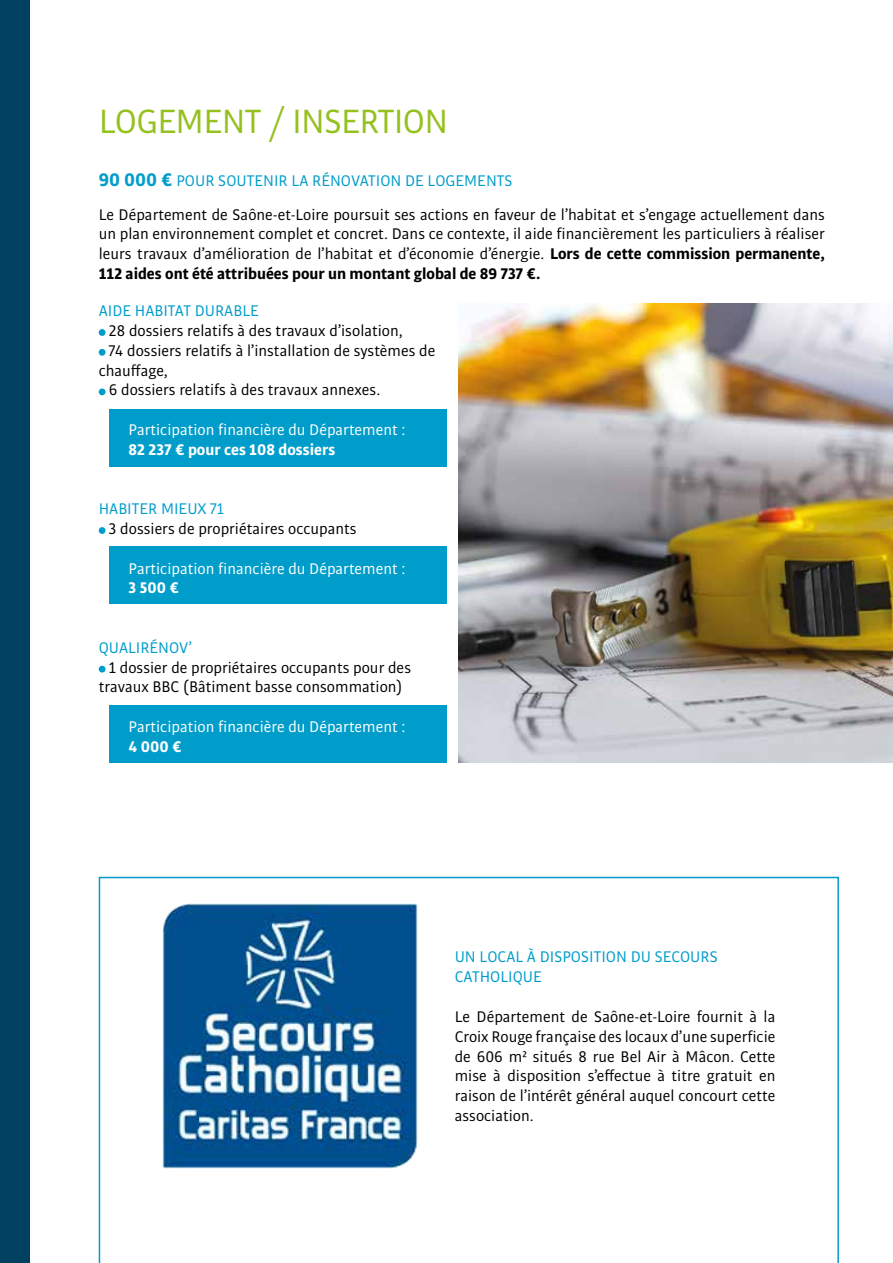
<style>
.page{position:relative;width:893px;height:1263px;background:#fff}
.page>*{position:absolute;margin:0;border:0;box-sizing:border-box;transform-origin:0 0}
.t1{font:36px "Bulo";letter-spacing:-.02em;color:#95c11f}
.t2{font:16.5px/19.8px "Bulo";color:#000;text-align:justify}
.t3{font:16.5px/19.8px "Bulo";color:#009dcb}
.t4{font:16.5px "Bulo";color:#fff}
.t5{font:700 16.5px "Bulo";color:#fff}
.s1{font-weight:700;font-size:19.5px}
.s2{font-weight:700}
</style>
<div class="page">
<div style="left:0;top:0;width:30px;height:1263px;background:#004161"></div>
<svg style="left:99px;top:877px;width:740px;height:386px"></svg>
<div style="left:109px;top:705px;width:337px;height:57px;background:#009dcb"></div>
<div style="left:109px;top:410px;width:337px;height:57px;background:#009dcb"></div>
<div style="left:109px;top:547px;width:337px;height:57px;background:#009dcb"></div>
<div style="left:99px;top:329px;width:7px;height:7px;background:#009dcb;border-radius:50%"></div>
<div style="left:99px;top:349px;width:7px;height:7px;background:#009dcb;border-radius:50%"></div>
<div style="left:99px;top:388px;width:7px;height:7px;background:#009dcb;border-radius:50%"></div>
<div style="left:99px;top:527px;width:7px;height:7px;background:#009dcb;border-radius:50%"></div>
<div style="left:99px;top:666px;width:7px;height:6px;background:#009dcb;border-radius:50%"></div>
<img style="left:459px;top:303px;width:434px;height:459px">
<img style="left:162px;top:904px;width:256px;height:264px">
<h1 class="t1" style="left:99px;top:99px;width:351px">LOGEMENT / INSERTION</h1>
<p class="t3" style="left:99px;top:171px;width:415px"><span class="s1">90 000 €</span> POUR SOUTENIR LA RÉNOVATION DE LOGEMENTS</p>
<p class="t2" style="left:99px;top:204px;width:728px">Le Département de Saône-et-Loire poursuit ses actions en faveur de l’habitat et s’engage actuellement dans un plan environnement complet et concret. Dans ce contexte, il aide financièrement les particuliers à réaliser leurs travaux d’amélioration de l’habitat et d’économie d’énergie. <span class="s2">Lors de cette commission permanente, 112 aides ont été attribuées pour un montant global de 89 737 €.</span></p>
<p class="t3" style="left:99px;top:300px;width:162px">AIDE HABITAT DURABLE</p>
<p class="t2" style="left:109px;top:320px;width:296px">28 dossiers relatifs à des travaux d’isolation,</p>
<p class="t2" style="left:109px;top:340px;width:328px">74 dossiers relatifs à l’installation de systèmes de</p>
<p class="t2" style="left:99px;top:360px;width:71px">chauffage,</p>
<p class="t2" style="left:109px;top:380px;width:273px">6 dossiers relatifs à des travaux annexes.</p>
<p class="t4" style="left:128px;top:419px;width:278px">Participation financière du Département :</p>
<p class="t5" style="left:128px;top:439px;width:208px">82 237 € pour ces 108 dossiers</p>
<p class="t3" style="left:99px;top:498px;width:127px">HABITER MIEUX 71</p>
<p class="t2" style="left:109px;top:518px;width:249px">3 dossiers de propriétaires occupants</p>
<p class="t4" style="left:128px;top:558px;width:278px">Participation financière du Département :</p>
<p class="t5" style="left:128px;top:577px;width:52px">3 500 €</p>
<p class="t3" style="left:99px;top:637px;width:95px">QUALIRÉNOV’</p>
<p class="t2" style="left:99px;top:657px;width:314px;text-indent:10px">1 dossier de propriétaires occupants pour des travaux BBC (Bâtiment basse consommation)</p>
<p class="t4" style="left:128px;top:716px;width:278px">Participation financière du Département :</p>
<p class="t5" style="left:128px;top:736px;width:55px">4 000 €</p>
<p class="t3" style="left:455px;top:947px;width:265px">UN LOCAL À DISPOSITION DU SECOURS<br>CATHOLIQUE</p>
<p class="t2" style="left:455px;top:1006px;width:322px">Le Département de Saône-et-Loire fournit à la Croix Rouge française des locaux d’une superficie de 606 m² situés 8 rue Bel Air à Mâcon. Cette mise à disposition s’effectue à titre gratuit en raison de l’intérêt général auquel concourt cette association.</p>
</div>
